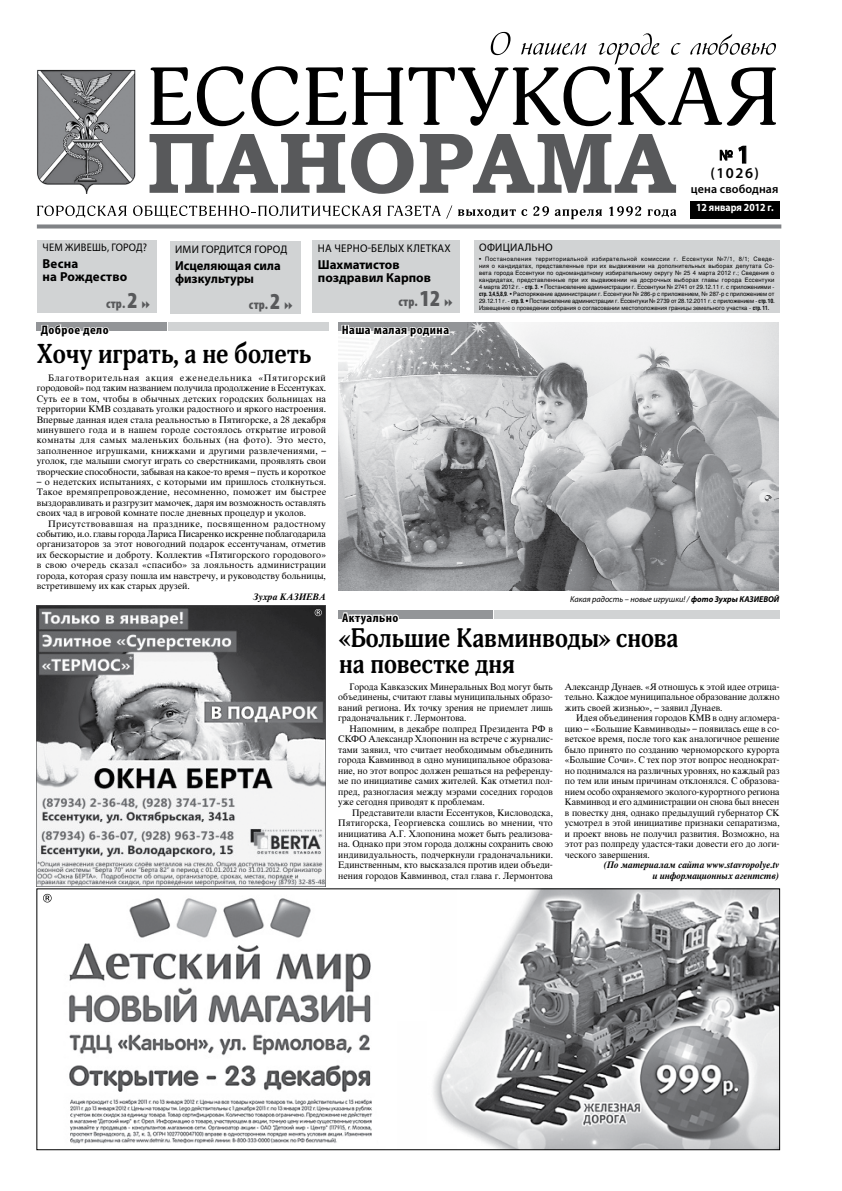
<style>
.page{position:relative;width:842px;height:1191px;background:#fff}
.page>*{position:absolute;margin:0;border:0;box-sizing:border-box;transform-origin:0 0}
.t1{font:700 27px "Adonis C";letter-spacing:-.005em;color:#000;scale:.95 1}
.t2{font:700 26.5px/26px "Adonis C";letter-spacing:-.005em;color:#000;scale:.95 1}
.t3{font:600 15px/18px "Myriad Pro";color:#000;text-align:center}
.t4{font:700 13px/13px "Myriad Pro";color:#000}
.t5{font:900 condensed 13px "Myriad Pro";letter-spacing:.015em;color:#58595b}
.t6{font:700 condensed 12.5px "Myriad Pro";letter-spacing:.03em;color:#000;scale:1.1 1}
.t7{font:600 12px "Myriad Pro";letter-spacing:.01em;color:#000}
.t8{font:11.2px "Myriad Pro";letter-spacing:.02em;color:#000}
.t9{font:11px "Myriad Pro";letter-spacing:.02em;color:#000}
.t10{font:11px "Myriad Pro";letter-spacing:.02em;color:#000;scale:.95 1}
.t11{font:700 10.9px "Myriad Pro";color:#fff;scale:.9 1}
.t12{font:9.1px/10.5px "Thames C";color:#000;text-align:justify;scale:.96 1}
.t13{font:italic 700 9.1px/10.5px "Thames C";color:#000;text-align:right;scale:.96 1}
.t14{font:9px/10.4px "Thames C";color:#000;text-align:justify}
.t15{font:italic 700 9px "Thames C";color:#000}
.t16{font:italic 8.5px "Myriad Pro";color:#000}
.t17{font:6px/7px "Helios";color:#000;text-align:justify;scale:.96 1}
.s1{font-size:23px}
.s2{font-weight:400}
.s3{font-weight:700;font-stretch:condensed;font-size:26px}
.s4{font-family:"Helios Cond";font-weight:700}
.s5{font-weight:700}
</style>
<div class="page">
<img style="left:45px;top:890px;width:733px;height:258px">
<div style="left:37px;top:888px;width:743px;height:262px;border:1px solid #000"></div>
<div style="left:690px;top:201px;width:90px;height:17px;background:#000"></div>
<img style="left:37px;top:69px;width:99px;height:124px">
<svg style="left:150px;top:134px;width:195px;height:59px"></svg>
<svg style="left:351px;top:133px;width:62px;height:61px"></svg>
<svg style="left:420px;top:134px;width:256px;height:59px"></svg>
<svg style="left:37px;top:224px;width:744px;height:4px;background:#8f9093"></svg>
<svg style="left:150px;top:67px;width:41px;height:58px"></svg>
<svg style="left:197px;top:66px;width:47px;height:60px"></svg>
<svg style="left:251px;top:66px;width:48px;height:60px"></svg>
<svg style="left:306px;top:67px;width:40px;height:58px"></svg>
<svg style="left:352px;top:67px;width:51px;height:58px"></svg>
<svg style="left:37px;top:206px;width:90px;height:12px"></svg>
<svg style="left:133px;top:206px;width:248px;height:12px"></svg>
<svg style="left:387px;top:205px;width:65px;height:14px"></svg>
<svg style="left:458px;top:209px;width:69px;height:8px"></svg>
<svg style="left:533px;top:206px;width:16px;height:10px"></svg>
<svg style="left:555px;top:209px;width:47px;height:10px"></svg>
<svg style="left:609px;top:206px;width:32px;height:10px"></svg>
<svg style="left:648px;top:209px;width:28px;height:8px"></svg>
<svg style="left:409px;top:32px;width:367px;height:94px"></svg>
<div style="left:313px;top:240px;width:147px;height:73px;background:#d1d3d4"></div>
<div style="left:474px;top:240px;width:306px;height:73px;background:#d1d3d4"></div>
<div style="left:37px;top:240px;width:119px;height:73px;background:#d1d3d4"></div>
<svg style="left:720px;top:150px;width:13px;height:10px"></svg>
<svg style="left:739px;top:146px;width:7px;height:17px"></svg>
<img style="left:36px;top:605px;width:290px;height:281px">
<svg style="left:315px;top:609px;width:7px;height:7px"></svg>
<svg style="left:43px;top:894px;width:9px;height:8px"></svg>
<div style="left:494px;top:610px;width:286px;height:8px;background:#d1d3d4"></div>
<div style="left:338px;top:610px;width:155px;height:8px;background:#939598"></div>
<svg style="left:340px;top:590px;width:60px;height:29px"></svg>
<div style="left:168px;top:322px;width:161px;height:9px;background:#d1d3d4"></div>
<div style="left:37px;top:322px;width:130px;height:9px;background:#939598"></div>
<svg style="left:41px;top:324px;width:69px;height:7px"></svg>
<img style="left:338px;top:323px;width:440px;height:267px">
<div style="left:338px;top:322px;width:129px;height:9px;background:#939598"></div>
<div style="left:170px;top:241px;width:130px;height:72px;background:#d1d3d4"></div>
<svg style="left:340px;top:325px;width:112px;height:33px"></svg>
<p class="t10" style="left:43px;top:241px;width:111px">Чем живешь, город?</p>
<h3 class="t4" style="left:43px;top:257px;width:86px">Весна<br>на Рождество</h3>
<h3 class="t5" style="left:106px;top:297px;width:33px">стр. <span class="s1">2</span></h3>
<h3 class="t6" style="left:41px;top:322px;width:63px">Доброе дело</h3>
<p class="t9" style="left:175px;top:242px;width:114px">Ими гордится город</p>
<h3 class="t4" style="left:175px;top:259px;width:107px">Исцеляющая сила физкультуры</h3>
<h3 class="t5" style="left:249px;top:297px;width:33px">стр. <span class="s1">2</span></h3>
<p class="t8" style="left:318px;top:241px;width:134px">На черно-белых клетках</p>
<h3 class="t4" style="left:318px;top:258px;width:115px">Шахматистов поздравил Карпов</h3>
<h3 class="t5" style="left:399px;top:294px;width:43px">стр. <span class="s1">12</span></h3>
<h3 class="t6" style="left:342px;top:322px;width:99px">Наша малая родина</h3>
<h1 class="t1" style="left:37px;top:338px;width:291px">Хочу играть, а не болеть</h1>
<p class="t14" style="left:37px;top:373px;width:291px;text-indent:11px">Благотворительная акция еженедельника «Пятигорский городовой» под таким названием получила продолжение в Ессентуках.<br>Суть ее в том, чтобы в обычных детских городских больницах на территории КМВ создавать уголки радостного и яркого настроения.<br>Впервые данная идея стала реальностью в Пятигорске, а 28 декабря минувшего года и в нашем городе состоялось открытие игровой комнаты для самых маленьких больных (на фото). Это место, заполненное игрушками, книжками и другими развлечениями, – уголок, где малыши смогут играть со сверстниками, проявлять свои творческие способности, забывая на какое-то время – пусть и короткое</p>
<p class="t14" style="left:37px;top:477px;width:291px">– о недетских испытаниях, с которыми им пришлось столкнуться.<br>Такое времяпрепровождение, несомненно, поможет им быстрее выздоравливать и разгрузит мамочек, даря им возможность оставлять своих чад в игровой комнате после дневных процедур и уколов.</p>
<p class="t14" style="left:37px;top:518px;width:291px;text-indent:11px">Присутствовавшая на празднике, посвященном радостному событию, и.о. главы города Лариса Писаренко искренне поблагодарила организаторов за этот новогодний подарок ессентучанам, отметив их бескорыстие и доброту. Коллектив «Пятигорского городового» в свою очередь сказал «спасибо» за лояльность администрации города, которая сразу пошла им навстречу, и руководству больницы, встретившему их как старых друзей.</p>
<p class="t15" style="left:253px;top:591px;width:74px">Зухра КАЗИЕВА</p>
<h3 class="t6" style="left:342px;top:610px;width:53px">Актуально</h3>
<h3 class="t3" style="left:710px;top:146px;width:50px"><span class="s2">№</span> <span class="s3">1 </span>(1026)</h3>
<h3 class="t7" style="left:691px;top:181px;width:89px">цена свободная</h3>
<p class="t11" style="left:696px;top:201px;width:88px">12 января 2012 г.</p>
<p class="t9" style="left:479px;top:241px;width:75px">Официально</p>
<p class="t17" style="left:479px;top:255px;width:309px">• Постановления территориальной избирательной комиссии г. Ессентуки №7/1, 8/1; Сведе&shy;ния о кандидатах, представленные при их выдвижении на дополнительных выборах депутата Со&shy;вета города Ессентуки по одномандатному избирательному округу № 25 4 марта 2012 г.; Сведения о кандидатах, представленные при их выдвижении на досрочных выборах главы города Ессентуки 4 марта 2012 г. - <span class="s4">стр. 3</span>. • Постановление администрации г. Ессентуки № 2741 от 29.12.11 г. с приложениями - <span class="s4">стр. 3,4,5,8,9</span>. • Распоряжение администрации г. Ессентуки № 286-р с приложением, № 287-р с приложением от 29.12.11 г. - <span class="s4">стр. 9. •</span> Постановление администрации г. Ессентуки № 2739 от 28.12.2011 г. с приложением - <span class="s4">стр. 10.<br></span>Извещение о проведении собрания о согласовании местоположения границы земельного участка - <span class="s4">стр. 11.</span></p>
<p class="t16" style="left:570px;top:594px;width:211px">Какая радость – новые игрушки! / <span class="s5">фото Зухры КАЗИЕВОЙ</span></p>
<h2 class="t2" style="left:339px;top:626px;width:359px">«Большие Кавминводы» снова на повестке дня</h2>
<p class="t12" style="left:338px;top:681px;width:225px;text-indent:11px">Города Кавказских Минеральных Вод могут быть объединены, считают главы муниципальных образо&shy;ваний региона. Их точку зрения не приемлет лишь градоначальник г. Лермонтова.</p>
<p class="t12" style="left:338px;top:723px;width:225px;text-indent:11px">Напомним, в декабре полпред Президента РФ в СКФО Александр Хлопонин на встрече с журналис&shy;тами заявил, что считает необходимым объединить города Кавминвод в одно муниципальное образова&shy;ние, но этот вопрос должен решаться на референду&shy;ме по инициативе самих жителей. Как отметил пол&shy;пред, разногласия между мэрами соседних городов уже сегодня приводят к проблемам.</p>
<p class="t12" style="left:338px;top:807px;width:225px;text-indent:14px">Представители власти Ессентуков, Кисловодска, Пятигорска, Георгиевска сошлись во мнении, что инициатива А.Г. Хлопонина может быть реализова&shy;на. Однако при этом города должны сохранить свою индивидуальность, подчеркнули градоначальники.<br>Единственным, кто высказался против идеи объеди&shy;нения городов Кавминвод, стал глава г. Лермонтова</p>
<p class="t12" style="left:565px;top:681px;width:225px">Александр Дунаев. «Я отношусь к этой идее отрица&shy;тельно. Каждое муниципальное образование должно жить своей жизнью», – заявил Дунаев.</p>
<p class="t12" style="left:565px;top:713px;width:225px;text-indent:11px">Идея объединения городов КМВ в одну агломера&shy;цию – «Большие Кавминводы» – появилась еще в со&shy;ветское время, после того как аналогичное решение было принято по созданию черноморского курорта «Большие Сочи». С тех пор этот вопрос неоднократ&shy;но поднимался на различных уровнях, но каждый раз по тем или иным причинам отклонялся. С образова&shy;нием особо охраняемого эколого-курортного региона Кавминвод и его администрации он снова был внесен в повестку дня, однако предыдущий губернатор СК усмотрел в этой инициативе признаки сепаратизма, и проект вновь не получил развития. Возможно, на этот раз полпреду удастся-таки довести его до логи&shy;ческого завершения.</p>
<p class="t13" style="left:603px;top:859px;width:185px">(По материалам сайта www.stavropolye.tv и информационных агентств)</p>
</div>
